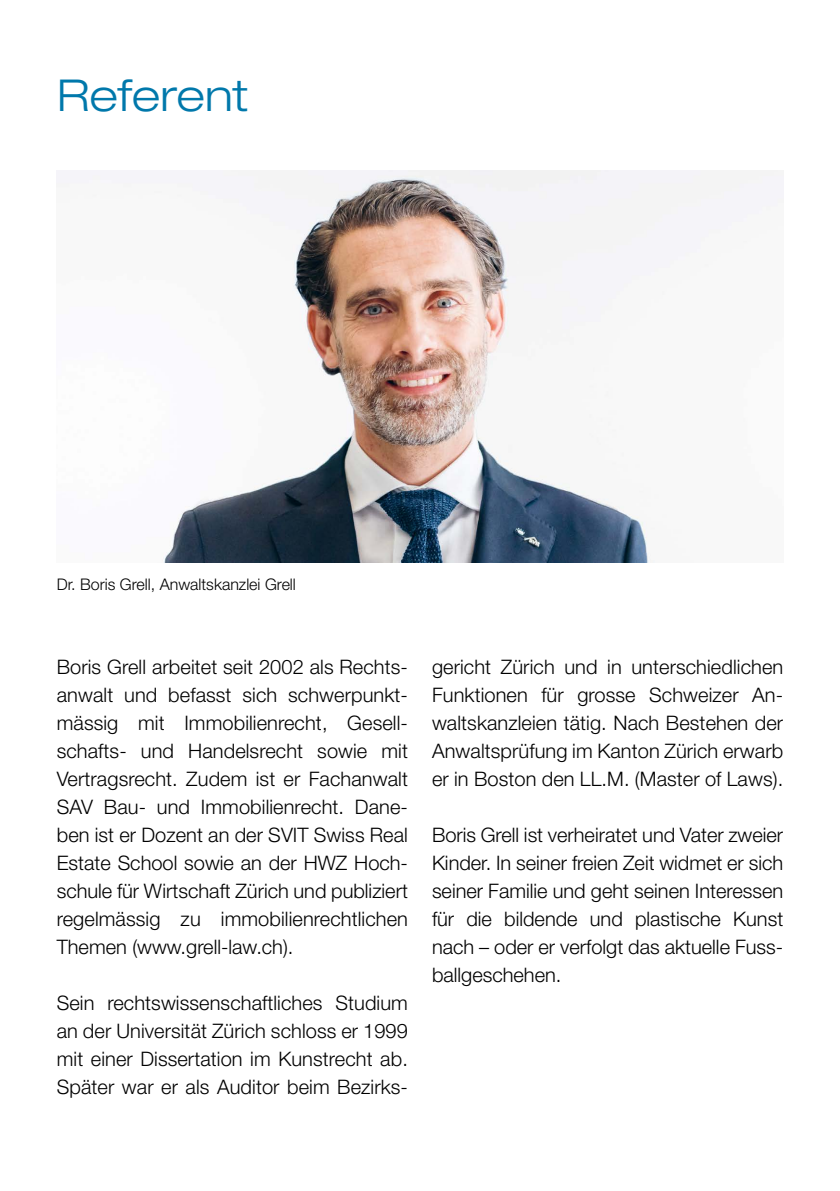
<style>
.page{position:relative;width:840px;height:1191px;background:#fff}
.page>*{position:absolute;margin:0;border:0;box-sizing:border-box;transform-origin:0 0}
.t1{font:300 expanded 44px "Helvetica Neue LT Std";color:#0078ab}
.t2{font:300 20px/28px "Helvetica Neue LT Std";letter-spacing:.005em;color:#000;text-align:justify}
.t3{font:300 16px "Helvetica Neue LT Std";color:#000}
</style>
<div class="page">
<img style="left:57px;top:170px;width:725px;height:392px">
<h1 class="t1" style="left:57px;top:69px;width:193px">Referent</h1>
<p class="t3" style="left:57px;top:575px;width:240px">Dr. Boris Grell, Anwaltskanzlei Grell</p>
<p class="t2" style="left:57px;top:653px;width:352px">Boris Grell arbeitet seit 2002 als Rechts&shy;anwalt und befasst sich schwerpunkt&shy;mässig mit Immobilienrecht, Gesell&shy;schafts- und Handelsrecht sowie mit Vertragsrecht. Zudem ist er Fachanwalt SAV Bau- und Immobilienrecht. Dane&shy;ben ist er Dozent an der SVIT Swiss Real Estate School sowie an der HWZ Hoch&shy;schule für Wirtschaft Zürich und publiziert regelmässig zu immobilienrechtlichen Themen (www.grell-law.ch).</p>
<p class="t2" style="left:57px;top:989px;width:352px">Sein rechtswissenschaftliches Studium an der Universität Zürich schloss er 1999 mit einer Dissertation im Kunstrecht ab.<br>Später war er als Auditor beim Bezirks-</p>
<p class="t2" style="left:432px;top:653px;width:352px">gericht Zürich und in unterschiedlichen Funktionen für grosse Schweizer An&shy;waltskanzleien tätig. Nach Bestehen der Anwaltsprüfung im Kanton Zürich erwarb er in Boston den LL.M. (Master of Laws).</p>
<p class="t2" style="left:432px;top:821px;width:352px">Boris Grell ist verheiratet und Vater zweier Kinder. In seiner freien Zeit widmet er sich seiner Familie und geht seinen Interessen für die bildende und plastische Kunst nach – oder er verfolgt das aktuelle Fuss&shy;ballgeschehen.</p>
</div>
